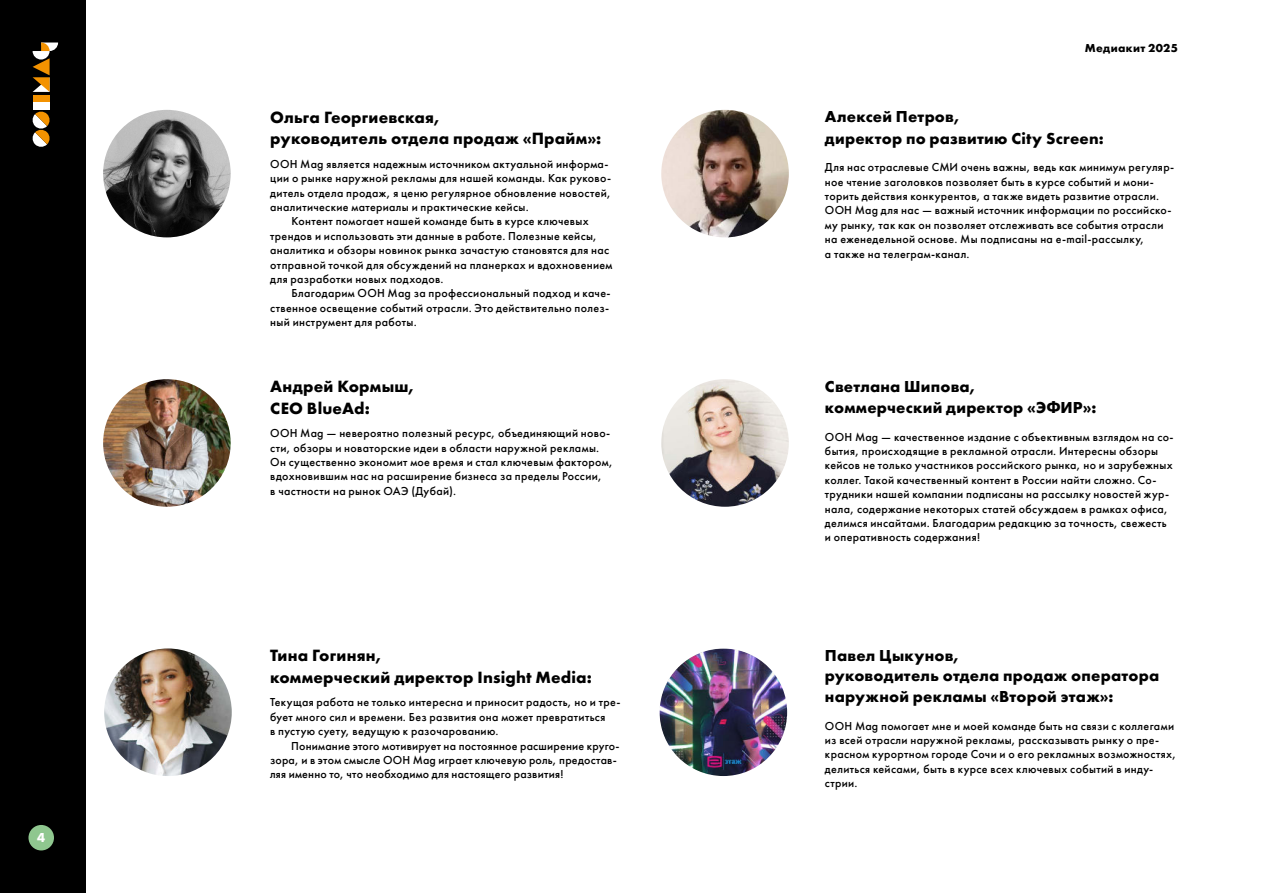
<style>
.page{position:relative;width:1263px;height:893px;background:#fff}
.page>*{position:absolute;margin:0;border:0;box-sizing:border-box;transform-origin:0 0}
.t1{font:700 16.95px/21.6px "Futura PT";letter-spacing:.01em;color:#000}
.t2{font:700 16.5px/21.6px "Futura PT";letter-spacing:.01em;color:#000}
.t3{font:700 13.5px "Futura PT";color:#fff}
.t4{font:500 12px/14.4px "Futura PT";letter-spacing:.025em;color:#000}
.t5{font:700 12px "Futura PT";letter-spacing:.03em;color:#000}
</style>
<div class="page">
<div style="left:0;top:0;width:85px;height:893px;background:#000"></div>
<div style="left:33px;top:95px;width:17px;height:10px;background:#f39200"></div>
<div style="left:33px;top:102px;width:17px;height:8px;background:#fff"></div>
<svg style="left:32px;top:111px;width:18px;height:36px"></svg>
<svg style="left:33px;top:43px;width:25px;height:49px"></svg>
<div style="left:28px;top:825px;width:26px;height:25px;background:#8fc78f;border-radius:50%"></div>
<img style="left:103px;top:110px;width:128px;height:127px;border-radius:64px">
<img style="left:103px;top:379px;width:128px;height:128px;border-radius:64px">
<img style="left:104px;top:648px;width:128px;height:128px;border-radius:64px">
<img style="left:661px;top:379px;width:128px;height:128px;border-radius:64px">
<img style="left:661px;top:110px;width:128px;height:127px;border-radius:64px">
<img style="left:659px;top:648px;width:128px;height:128px;border-radius:64px">
<p class="t3" style="left:37px;top:829px;width:10px">4</p>
<h1 class="t1" style="left:270px;top:106px;width:332px">Ольга Георгиевская,<br>руководитель отдела продаж «Прайм»:</h1>
<p class="t4" style="left:270px;top:157px;width:340px">OOH Mag является надежным источником актуальной информа-</p>
<p class="t4" style="left:270px;top:171px;width:342px">ции о рынке наружной рекламы для нашей команды. Как руково-</p>
<p class="t4" style="left:270px;top:185px;width:342px">дитель отдела продаж, я ценю регулярное обновление новостей,</p>
<p class="t4" style="left:270px;top:200px;width:260px">аналитические материалы и практические кейсы.</p>
<p class="t4" style="left:292px;top:214px;width:299px">Контент помогает нашей команде быть в курсе ключевых</p>
<p class="t4" style="left:270px;top:229px;width:328px">трендов и использовать эти данные в работе. Полезные кейсы,</p>
<p class="t4" style="left:270px;top:243px;width:340px">аналитика и обзоры новинок рынка зачастую становятся для нас</p>
<p class="t4" style="left:270px;top:257px;width:344px">отправной точкой для обсуждений на планерках и вдохновением</p>
<p class="t4" style="left:270px;top:272px;width:175px">для разработки новых подходов.</p>
<p class="t4" style="left:292px;top:286px;width:321px">Благодарим OOH Mag за профессиональный подход и каче-</p>
<p class="t4" style="left:270px;top:301px;width:340px">ственное освещение событий отрасли. Это действительно полез-</p>
<p class="t4" style="left:270px;top:315px;width:148px">ный инструмент для работы.</p>
<h1 class="t1" style="left:270px;top:375px;width:147px">Андрей Кормыш,<br>CEO BlueAd:</h1>
<p class="t4" style="left:270px;top:426px;width:344px">OOH Mag — невероятно полезный ресурс, объединяющий ново&shy;сти, обзоры и новаторские идеи в области наружной рекламы.<br>Он существенно экономит мое время и стал ключевым фактором, вдохновившим нас на расширение бизнеса за пределы России,<br>в частности на рынок ОАЭ (Дубай).</p>
<h1 class="t1" style="left:270px;top:644px;width:323px">Тина Гогинян,<br>коммерческий директор Insight Media:</h1>
<p class="t4" style="left:270px;top:695px;width:352px">Текущая работа не только интересна и приносит радость, но и тре&shy;бует много сил и времени. Без развития она может превратиться<br>в пустую суету, ведущую к разочарованию.</p>
<p class="t4" style="left:270px;top:738px;width:351px;text-indent:21px">Понимание этого мотивирует на постоянное расширение круго&shy;зора, и в этом смысле OOH Mag играет ключевую роль, предостав&shy;ляя именно то, что необходимо для настоящего развития!</p>
<p class="t5" style="left:1085px;top:40px;width:94px">Медиакит 2025</p>
<h2 class="t2" style="left:825px;top:106px;width:280px">Алексей Петров,<br>директор по развитию City Screen:</h2>
<p class="t4" style="left:825px;top:160px;width:351px">Для нас отраслевые СМИ очень важны, ведь как минимум регуляр&shy;ное чтение заголовков позволяет быть в курсе событий и мони&shy;торить действия конкурентов, а также видеть развитие отрасли.<br>ООН Mag для нас — важный источник информации по российско&shy;му рынку, так как он позволяет отслеживать все события отрасли на еженедельной основе. Мы подписаны на e-mail-рассылку,<br>а также на телеграм-канал.</p>
<h2 class="t2" style="left:825px;top:375px;width:273px">Светлана Шипова, коммерческий директор «ЭФИР»:</h2>
<p class="t4" style="left:825px;top:429px;width:350px">OOH Mag — качественное издание с объективным взглядом на со&shy;бытия, происходящие в рекламной отрасли. Интересны обзоры кейсов не только участников российского рынка, но и зарубежных коллег. Такой качественный контент в России найти сложно. Со&shy;трудники нашей компании подписаны на рассылку новостей жур&shy;нала, содержание некоторых статей обсуждаем в рамках офиса, делимся инсайтами. Благодарим редакцию за точность, свежесть и оперативность содержания!</p>
<h2 class="t2" style="left:825px;top:645px;width:336px;line-height:19.8px">Павел Цыкунов,<br>руководитель отдела продаж оператора</h2>
<h2 class="t2" style="left:825px;top:686px;width:290px">наружной рекламы «Второй этаж»:</h2>
<p class="t4" style="left:825px;top:718px;width:353px">OOH Mag помогает мне и моей команде быть на связи с коллегами из всей отрасли наружной рекламы, рассказывать рынку о пре&shy;красном курортном городе Сочи и о его рекламных возможностях, делиться кейсами, быть в курсе всех ключевых событий в инду&shy;стрии.</p>
</div>
